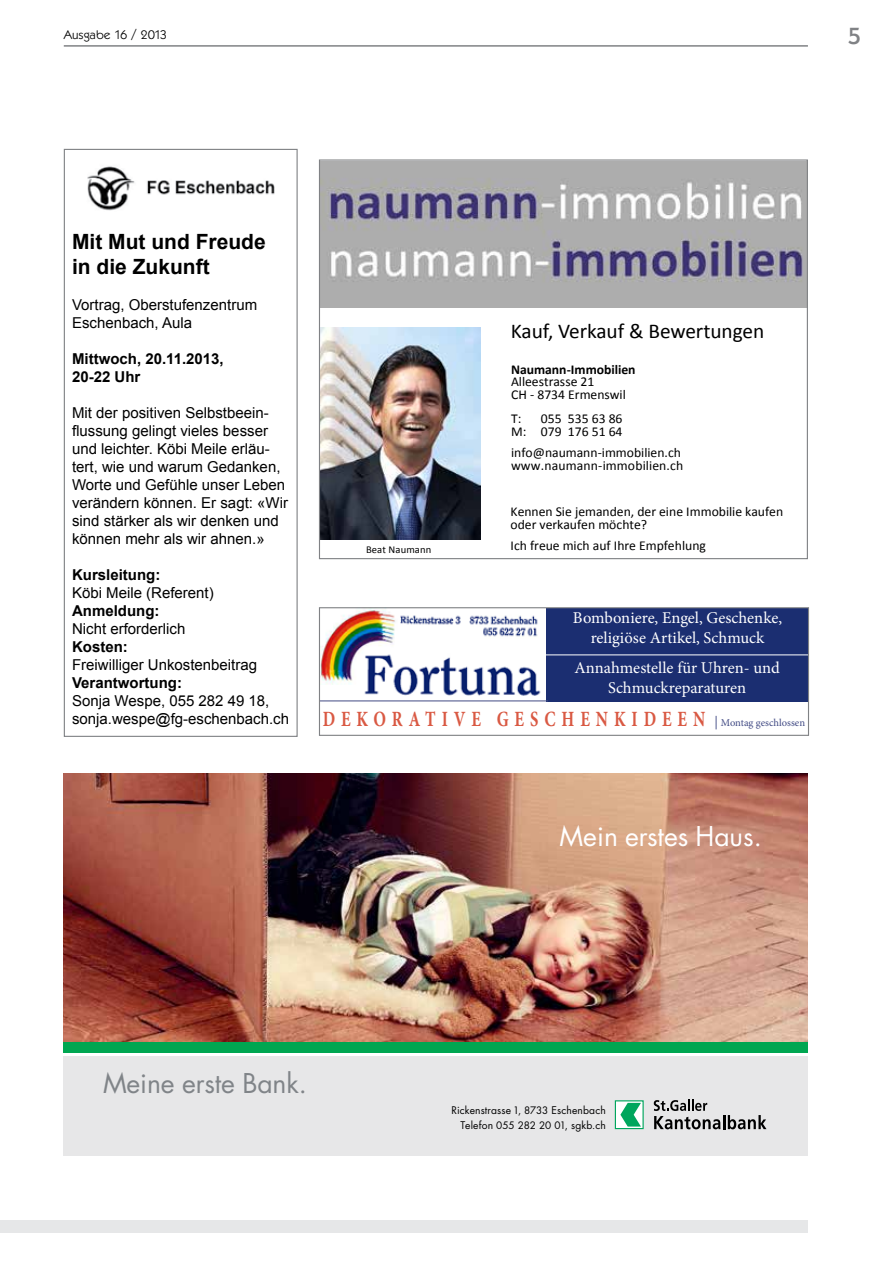
<style>
.page{position:relative;width:893px;height:1263px;background:#fff}
.page>*{position:absolute;margin:0;border:0;box-sizing:border-box;transform-origin:0 0}
.t1{font:26.55px "Futura";letter-spacing:-.005em;color:#808488}
.t2{font:26.55px "Futura";color:#fff}
.t3{font:500 22.5px "Koblenz TS";color:#808285}
.t4{font:700 21.75px "Minion Pro";letter-spacing:.36em;color:#d95943;scale:.76 1}
.t5{font:21.15px "Calibri";letter-spacing:-.005em;color:#000}
.t6{font:700 21px/25.2px "Arial";color:#000}
.t7{font:16.5px/19.8px "Minion Pro";color:#fff;text-align:center}
.t8{font:15px/18px "Arial";color:#000}
.t9{font:700 15px/18px "Arial";color:#000}
.t10{font:13.5px/12.5px "Calibri";color:#000}
.t11{font:700 13.5px "Calibri";color:#000}
.t12{font:300 12px "Koblenz TS";color:#000}
.t13{font:10.5px "Calibri";letter-spacing:.01em;color:#000}
.t14{font:10.35px/14.7px "Futura";letter-spacing:.015em;color:#000;text-align:right}
.s1{font-weight:400;font-size:13.5px;color:#414a84}
.s2{font-weight:400;font-size:10.5px;color:#414a84}
.s3{font-size:10.05px}
</style>
<div class="page">
<div style="left:0;top:1220px;width:808px;height:13px;background:#e6e7e8"></div>
<hr style="left:64px;top:45px;width:744px;height:2px;background:#808285">
<div style="left:64px;top:773px;width:744px;height:383px;background:#e7e7e8"></div>
<img style="left:64px;top:773px;width:744px;height:269px">
<svg style="left:617px;top:1102px;width:25px;height:25px"></svg>
<div style="left:615px;top:1100px;width:29px;height:29px;border:1px solid #00a65d"></div>
<svg style="left:654px;top:1099px;width:112px;height:30px"></svg>
<svg style="left:620px;top:1103px;width:21px;height:23px"></svg>
<div style="left:64px;top:1042px;width:744px;height:13px;background:#00a651"></div>
<hr style="left:64px;top:1053px;width:744px;height:2px;background:#fff">
<svg style="left:64px;top:773px;width:7px;height:7px"></svg>
<img style="left:321px;top:328px;width:160px;height:212px">
<img style="left:321px;top:161px;width:485px;height:146px">
<div style="left:546px;top:608px;width:262px;height:93px;background:#1b2e71"></div>
<img style="left:321px;top:609px;width:220px;height:87px">
<hr style="left:543px;top:654px;width:265px;height:1px;background:#fff">
<hr style="left:319px;top:700px;width:229px;height:1px;background:#414a84">
<div style="left:319px;top:607px;width:490px;height:129px;border:1px solid #808285"></div>
<div style="left:64px;top:149px;width:234px;height:588px;border:1px solid #808285"></div>
<img style="left:87px;top:166px;width:188px;height:45px">
<p class="t12" style="left:64px;top:28px;width:105px">Ausgabe 16 / 2013</p>
<h2 class="t3" style="left:848px;top:23px;width:15px">5</h2>
<h3 class="t6" style="left:72px;top:229px;width:195px">Mit Mut und Freude in die Zukunft</h3>
<p class="t8" style="left:72px;top:296px;width:187px">Vortrag, Oberstufenzentrum<br>Eschenbach, Aula</p>
<p class="t9" style="left:72px;top:350px;width:153px">Mittwoch, 20.11.2013,<br>20-22 Uhr</p>
<p class="t8" style="left:72px;top:404px;width:217px">Mit der positiven Selbstbeein&shy;flussung gelingt vieles besser und leichter. Köbi Meile erläu&shy;tert, wie und warum Gedanken,<br>Worte und Gefühle unser Leben verändern können. Er sagt: «Wir sind stärker als wir denken und können mehr als wir ahnen.»</p>
<p class="t9" style="left:72px;top:566px;width:90px">Kursleitung:</p>
<p class="t8" style="left:72px;top:584px;width:143px">Köbi Meile (Referent)</p>
<p class="t9" style="left:72px;top:602px;width:89px">Anmeldung:</p>
<p class="t8" style="left:72px;top:620px;width:115px">Nicht erforderlich</p>
<p class="t9" style="left:72px;top:638px;width:57px">Kosten:</p>
<p class="t8" style="left:72px;top:656px;width:187px">Freiwilliger Unkostenbeitrag</p>
<p class="t9" style="left:72px;top:674px;width:112px">Verantwortung:</p>
<p class="t8" style="left:72px;top:692px;width:218px">Sonja Wespe, 055 282 49 18, sonja.wespe@fg-eschenbach.ch</p>
<h3 class="t5" style="left:511px;top:318px;width:255px">Kauf, Verkauf &amp; Bewertungen</h3>
<p class="t13" style="left:366px;top:543px;width:67px">Beat Naumann</p>
<p class="t11" style="left:511px;top:361px;width:126px">Naumann-Immobilien</p>
<p class="t10" style="left:511px;top:375px;width:116px">Alleestrasse 21<br>CH - 8734 Ermenswil</p>
<p class="t10" style="left:511px;top:413px;width:12px">T:</p>
<p class="t10" style="left:511px;top:413px;width:113px;text-align:right">055 535 63 86<br>M: 079 176 51 64</p>
<p class="t10" style="left:511px;top:447px;width:174px">info@naumann-immobilien.ch www.naumann-immobilien.ch</p>
<p class="t10" style="left:511px;top:506px;width:274px">Kennen Sie jemanden, der eine Immobilie kaufen oder verkaufen möchte?</p>
<p class="t10" style="left:511px;top:539px;width:197px">Ich freue mich auf Ihre Empfehlung</p>
<p class="t7" style="left:573px;top:608px;width:211px">Bomboniere, Engel, Geschenke, religiöse Artikel, Schmuck</p>
<p class="t7" style="left:574px;top:658px;width:207px">Annahmestelle für Uhren- und<br>Schmuckreparaturen</p>
<h3 class="t4" style="left:323px;top:704px;width:636px">DEKORATIVE GESCHENKIDEEN <span class="s1">|</span> <span class="s2">Montag geschlossen</span></h3>
<h1 class="t2" style="left:560px;top:818px;width:204px">Mein erstes Haus.</h1>
<h1 class="t1" style="left:103px;top:1065px;width:205px">Meine erste Bank.</h1>
<p class="t14" style="left:451px;top:1103px;width:156px">Rickenstrasse <span class="s3">1, 8733</span> Eschenbach<br>Telefon <span class="s3">055 282 20 01</span>, sgkb.ch</p>
</div>
